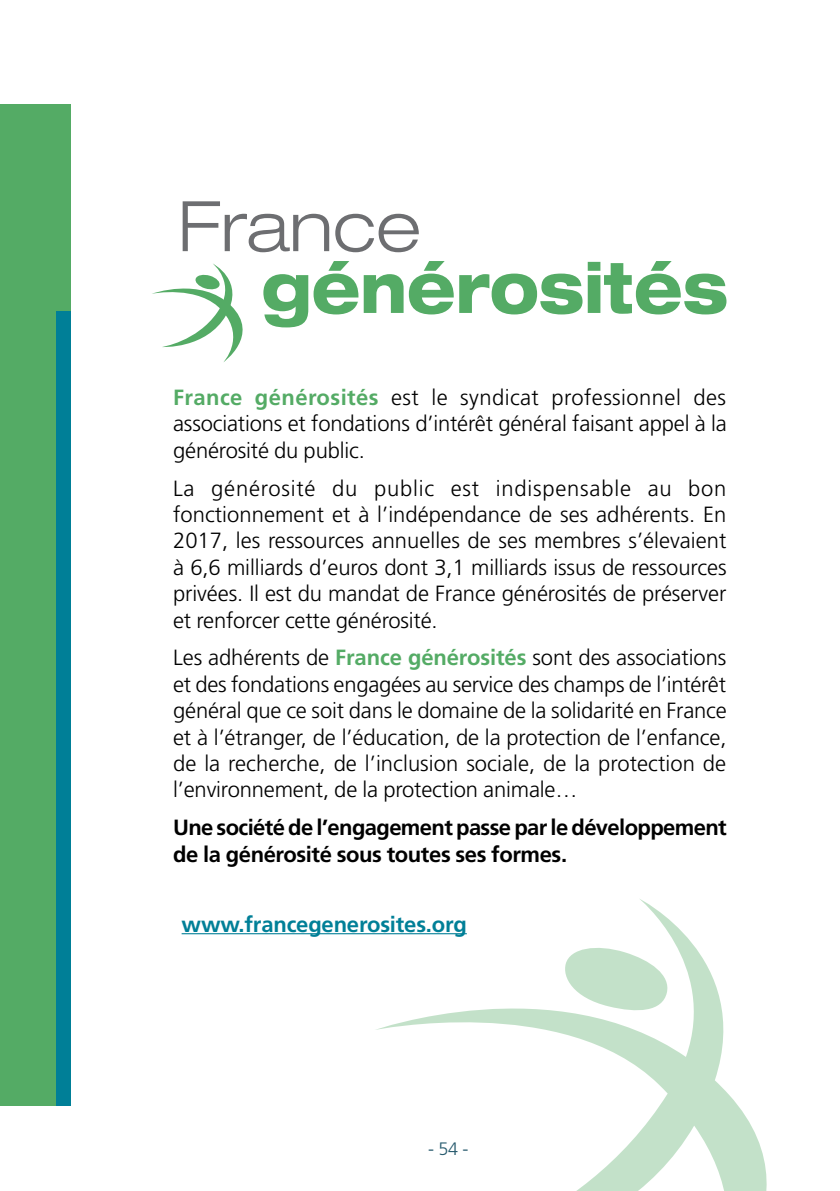
<style>
.page{position:relative;width:840px;height:1191px;background:#fff}
.page>*{position:absolute;margin:0;border:0;box-sizing:border-box;transform-origin:0 0}
.t1{font:300 22px/26.4px "Frutiger LT Std";letter-spacing:-.01em;color:#000;text-align:justify}
.t2{font:700 22px/26.4px "Frutiger LT Std";letter-spacing:-.03em;color:#000}
.t3{font:700 22px "Frutiger LT Std";letter-spacing:-.01em;color:#007f97}
.t4{font:300 18px "Frutiger LT Std";color:#285b6e}
.s1{font-weight:700;color:#54ab65}
</style>
<div class="page">
<hr style="left:181px;top:933px;width:285px;height:1px;background:#007f97">
<div style="left:0;top:105px;width:71px;height:1001px;background:#54ab65"></div>
<div style="left:57px;top:311px;width:14px;height:795px;background:#007f97"></div>
<svg style="left:182px;top:201px;width:147px;height:51px"></svg>
<svg style="left:335px;top:214px;width:83px;height:38px"></svg>
<svg style="left:459px;top:261px;width:267px;height:53px"></svg>
<svg style="left:152px;top:261px;width:301px;height:101px"></svg>
<svg style="left:374px;top:899px;width:393px;height:292px"></svg>
<p class="t1" style="left:173px;top:384px;width:555px"><span class="s1">France générosités</span> est le syndicat professionnel des associations et fondations d’intérêt général faisant appel à la générosité du public.</p>
<p class="t1" style="left:173px;top:475px;width:554px">La générosité du public est indispensable au bon fonctionnement et à l’indépendance de ses adhérents. En 2017, les ressources annuelles de ses membres s’élevaient à 6,6 milliards d’euros dont 3,1 milliards issus de ressources privées. Il est du mandat de France générosités de préserver et renforcer cette générosité.</p>
<p class="t1" style="left:173px;top:645px;width:555px">Les adhérents de <span class="s1">France générosités</span> sont des associations et des fondations engagées au service des champs de l’intérêt général que ce soit dans le domaine de la solidarité en France et à l’étranger, de l’éducation, de la protection de l’enfance, de la recherche, de l’inclusion sociale, de la protection de l’environnement, de la protection animale…</p>
<p class="t2" style="left:173px;top:814px;width:555px">Une société de l’engagement passe par le développement de la générosité sous toutes ses formes.</p>
<p class="t3" style="left:181px;top:911px;width:287px">www.francegenerosites.org</p>
<p class="t4" style="left:428px;top:1138px;width:42px">- 54 -</p>
</div>
